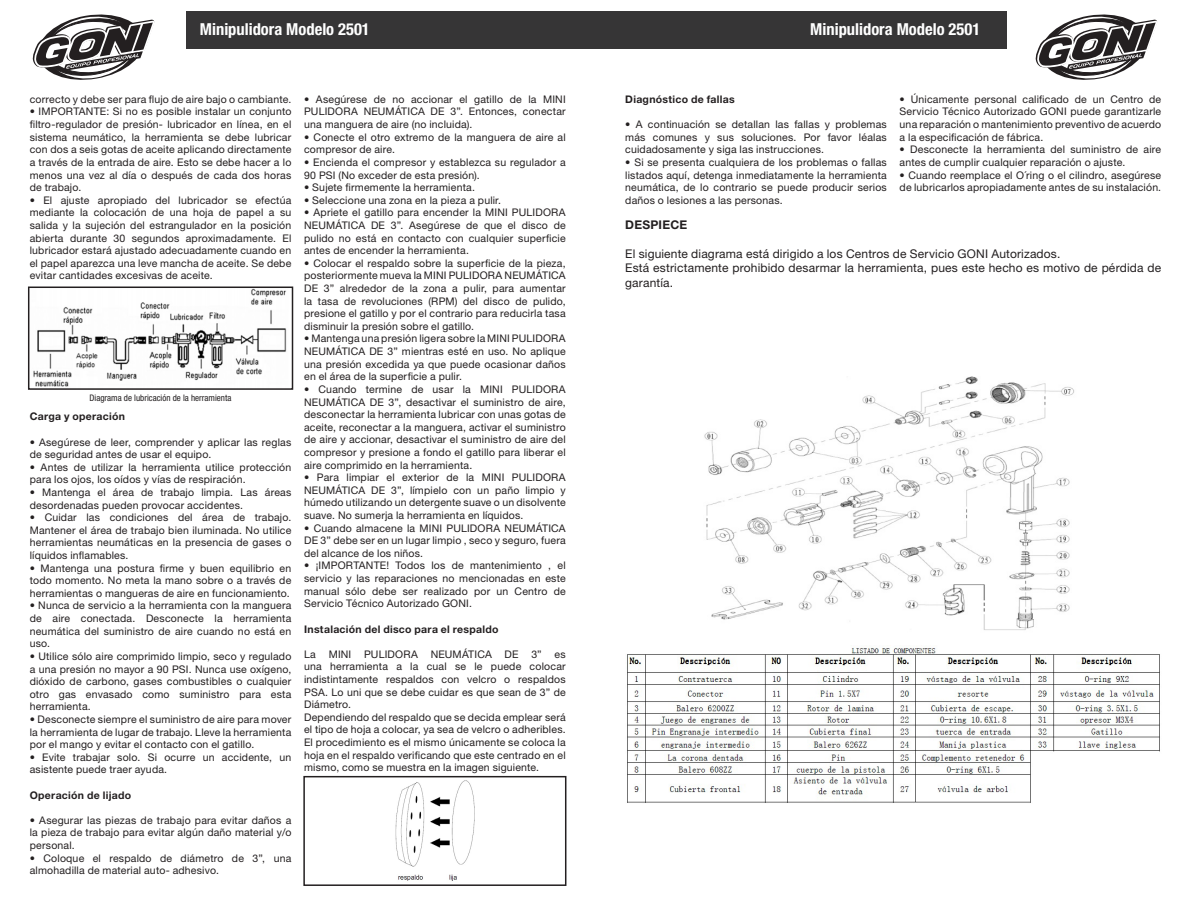
<style>
.page{position:relative;width:1191px;height:915px;background:#fff}
.page>*{position:absolute;margin:0;border:0;box-sizing:border-box;transform-origin:0 0}
.t1{font:700 condensed 16.5px "Helvetica Neue LT Std";color:#fff}
.basico{font:12px/14.4px "Helvetica Neue LT Std";letter-spacing:.015em;color:#231f20}
.basico-2{font:700 12px "Helvetica Neue LT Std";letter-spacing:.02em;color:#231f20}
.basico-3{font:10.5px/12.6px "Helvetica Neue LT Std";letter-spacing:.02em;color:#231f20;text-align:justify}
.basico-4{font:700 10.5px "Helvetica Neue LT Std";letter-spacing:.025em;color:#231f20}
.basico-5{font:condensed 9px "Helvetica Neue LT Std";color:#231f20}
</style>
<div class="page">
<svg style="left:32px;top:14px;width:123px;height:66px"></svg>
<div style="left:186px;top:11px;width:409px;height:38px;background:#363536"></div>
<div style="left:595px;top:11px;width:412px;height:38px;background:#363536"></div>
<svg style="left:1035px;top:14px;width:122px;height:66px"></svg>
<img style="left:33px;top:289px;width:254px;height:97px">
<div style="left:28px;top:286px;width:265px;height:103px;border:2px solid #231f20"></div>
<img style="left:395px;top:780px;width:80px;height:101px">
<div style="left:303px;top:775px;width:263px;height:110px;border:2px solid #231f20"></div>
<img style="left:627px;top:376px;width:533px;height:427px">
<p class="t1" style="left:200px;top:19px;width:171px">Minipulidora Modelo 2501</p>
<p class="t1" style="left:810px;top:19px;width:171px">Minipulidora Modelo 2501</p>
<p class="basico-3" style="left:30px;top:93px;width:263px">correcto y debe ser para flujo de aire bajo o cambiante.</p>
<p class="basico-3" style="left:30px;top:105px;width:263px">• IMPORTANTE: Si no es posible instalar un conjunto filtro-regulador de presión- lubricador en línea, en el sistema neumático, la herramienta se debe lubricar con dos a seis gotas de aceite aplicando directamente a través de la entrada de aire. Esto se debe hacer a lo menos una vez al día o después de cada dos horas de trabajo.</p>
<p class="basico-3" style="left:30px;top:193px;width:263px">• El ajuste apropiado del lubricador se efectúa mediante la colocación de una hoja de papel a su salida y la sujeción del estrangulador en la posición abierta durante 30 segundos aproximadamente. El lubricador estará ajustado adecuadamente cuando en el papel aparezca una leve mancha de aceite. Se debe evitar cantidades excesivas de aceite.</p>
<p class="basico-5" style="left:89px;top:392px;width:143px">Diagrama de lubricación de la herramienta</p>
<p class="basico-4" style="left:30px;top:410px;width:97px">Carga y operación</p>
<p class="basico-3" style="left:30px;top:435px;width:263px">• Asegúrese de leer, comprender y aplicar las reglas de seguridad antes de usar el equipo.</p>
<p class="basico-3" style="left:30px;top:460px;width:263px">• Antes de utilizar la herramienta utilice protección para los ojos, los oídos y vías de respiración.</p>
<p class="basico-3" style="left:30px;top:485px;width:263px">• Mantenga el área de trabajo limpia. Las áreas desordenadas pueden provocar accidentes.</p>
<p class="basico-3" style="left:30px;top:511px;width:263px">• Cuidar las condiciones del área de trabajo.<br>Mantener el área de trabajo bien iluminada. No utilice herramientas neumáticas en la presencia de gases o líquidos inflamables.</p>
<p class="basico-3" style="left:30px;top:561px;width:263px">• Mantenga una postura firme y buen equilibrio en todo momento. No meta la mano sobre o a través de herramientas o mangueras de aire en funcionamiento.</p>
<p class="basico-3" style="left:30px;top:599px;width:263px">• Nunca de servicio a la herramienta con la manguera de aire conectada. Desconecte la herramienta neumática del suministro de aire cuando no está en uso.</p>
<p class="basico-3" style="left:30px;top:649px;width:263px">• Utilice sólo aire comprimido limpio, seco y regulado a una presión no mayor a 90 PSI. Nunca use oxígeno, dióxido de carbono, gases combustibles o cualquier otro gas envasado como suministro para esta herramienta.</p>
<p class="basico-3" style="left:30px;top:712px;width:263px">• Desconecte siempre el suministro de aire para mover la herramienta de lugar de trabajo. Lleve la herramienta por el mango y evitar el contacto con el gatillo.</p>
<p class="basico-3" style="left:30px;top:750px;width:263px">• Evite trabajar solo. Si ocurre un accidente, un asistente puede traer ayuda.</p>
<p class="basico-4" style="left:30px;top:788px;width:103px">Operación de lijado</p>
<p class="basico-3" style="left:30px;top:813px;width:263px">• Asegurar las piezas de trabajo para evitar daños a la pieza de trabajo para evitar algún daño material y/o personal.</p>
<p class="basico-3" style="left:30px;top:851px;width:263px">• Coloque el respaldo de diámetro de 3”, una almohadilla de material auto- adhesivo.</p>
<p class="basico-3" style="left:304px;top:93px;width:263px">• Asegúrese de no accionar el gatillo de la MINI PULIDORA NEUMÁTICA DE 3”. Entonces, conectar una manguera de aire (no incluida).</p>
<p class="basico-3" style="left:304px;top:130px;width:263px">• Conecte el otro extremo de la manguera de aire al compresor de aire.</p>
<p class="basico-3" style="left:304px;top:156px;width:263px">• Encienda el compresor y establezca su regulador a<br>90 PSI (No exceder de esta presión).</p>
<p class="basico-3" style="left:304px;top:181px;width:172px">• Sujete firmemente la herramienta.</p>
<p class="basico-3" style="left:304px;top:193px;width:199px">• Seleccione una zona en la pieza a pulir.</p>
<p class="basico-3" style="left:304px;top:206px;width:263px">• Apriete el gatillo para encender la MINI PULIDORA NEUMÁTICA DE 3”. Asegúrese de que el disco de pulido no está en contacto con cualquier superficie antes de encender la herramienta.</p>
<p class="basico-3" style="left:304px;top:256px;width:263px">• Colocar el respaldo sobre la superficie de la pieza, posteriormente mueva la MINI PULIDORA NEUMÁTICA DE 3” alrededor de la zona a pulir, para aumentar la tasa de revoluciones (RPM) del disco de pulido, presione el gatillo y por el contrario para reducirla tasa disminuir la presión sobre el gatillo.</p>
<p class="basico-3" style="left:304px;top:332px;width:263px">• Mantenga una presión ligera sobre la MINI PULIDORA NEUMÁTICA DE 3” mientras esté en uso. No aplique una presión excedida ya que puede ocasionar daños en el área de la superficie a pulir.</p>
<p class="basico-3" style="left:304px;top:382px;width:263px">• Cuando termine de usar la MINI PULIDORA NEUMÁTICA DE 3”, desactivar el suministro de aire, desconectar la herramienta lubricar con unas gotas de aceite, reconectar a la manguera, activar el suministro de aire y accionar, desactivar el suministro de aire del compresor y presione a fondo el gatillo para liberar el aire comprimido en la herramienta.</p>
<p class="basico-3" style="left:304px;top:471px;width:263px">• Para limpiar el exterior de la MINI PULIDORA NEUMÁTICA DE 3”, límpielo con un paño limpio y húmedo utilizando un detergente suave o un disolvente suave. No sumerja la herramienta en líquidos.</p>
<p class="basico-3" style="left:304px;top:521px;width:263px">• Cuando almacene la MINI PULIDORA NEUMÁTICA DE 3” debe ser en un lugar limpio , seco y seguro, fuera del alcance de los niños.</p>
<p class="basico-3" style="left:304px;top:559px;width:263px">• ¡IMPORTANTE! Todos los de mantenimiento , el servicio y las reparaciones no mencionadas en este manual sólo debe ser realizado por un Centro de Servicio Técnico Autorizado GONI.</p>
<p class="basico-4" style="left:304px;top:622px;width:196px">Instalación del disco para el respaldo</p>
<p class="basico-3" style="left:304px;top:647px;width:263px">La MINI PULIDORA NEUMÁTICA DE 3” es una herramienta a la cual se le puede colocar indistintamente respaldos con velcro o respaldos PSA. Lo uni que se debe cuidar es que sean de 3” de Diámetro.</p>
<p class="basico-3" style="left:304px;top:710px;width:263px">Dependiendo del respaldo que se decida emplear será el tipo de hoja a colocar, ya sea de velcro o adheribles.<br>El procedimiento es el mismo únicamente se coloca la hoja en el respaldo verificando que este centrado en el mismo, como se muestra en la imagen siguiente.</p>
<p class="basico-3" style="left:899px;top:93px;width:263px">• Únicamente personal calificado de un Centro de Servicio Técnico Autorizado GONI puede garantizarle una reparación o mantenimiento preventivo de acuerdo a la especificación de fábrica.</p>
<p class="basico-3" style="left:899px;top:143px;width:263px">• Desconecte la herramienta del suministro de aire antes de cumplir cualquier reparación o ajuste.</p>
<p class="basico-3" style="left:899px;top:168px;width:263px">• Cuando reemplace el O´ring o el cilindro, asegúrese de lubricarlos apropiadamente antes de su instalación.</p>
<p class="basico-4" style="left:625px;top:93px;width:111px">Diagnóstico de fallas</p>
<p class="basico-3" style="left:625px;top:118px;width:263px">• A continuación se detallan las fallas y problemas más comunes y sus soluciones. Por favor léalas cuidadosamente y siga las instrucciones.</p>
<p class="basico-3" style="left:625px;top:156px;width:263px">• Si se presenta cualquiera de los problemas o fallas listados aquí, detenga inmediatamente la herramienta neumática, de lo contrario se puede producir serios daños o lesiones a las personas.</p>
<p class="basico-2" style="left:625px;top:217px;width:63px">DESPIECE</p>
<p class="basico" style="left:625px;top:246px;width:437px">El siguiente diagrama está dirigido a los Centros de Servicio GONI Autorizados.</p>
<p class="basico" style="left:625px;top:260px;width:537px">Está estrictamente prohibido desarmar la herramienta, pues este hecho es motivo de pérdida de garantía.</p>
</div>
